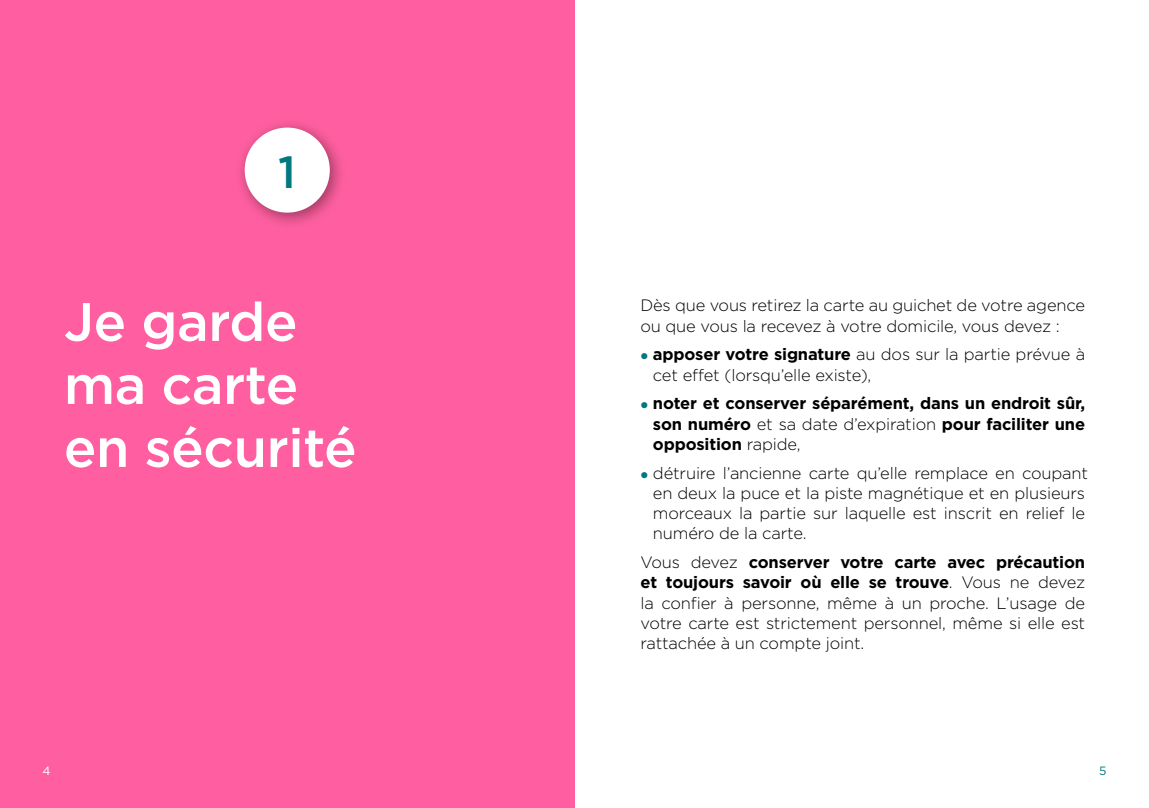
<style>
.page{position:relative;width:1149px;height:808px;background:#fff}
.page>*{position:absolute;margin:0;border:0;box-sizing:border-box;transform-origin:0 0}
.H1_-_chapitres{font:500 54px/63px "Gotham";letter-spacing:-.01em;color:#fff}
.H1_-_chapitres-2{font:500 45px "Gotham";color:#007881}
.Texte_puce{font:300 16.5px/20.2px "Gotham";letter-spacing:-.01em;color:#000}
.Texte_puce-2{font:700 16.5px/20.2px "Gotham";letter-spacing:-.01em;color:#000;text-align:justify}
.t1{font:12px "Gotham";color:#fff}
.t2{font:12px "Gotham";color:#007881}
.s1{color:#007881}
.s2{font-weight:700}
.s3{font-weight:300}
</style>
<div class="page">
<div style="left:0;top:0;width:574px;height:808px;background:#ff5fa0"></div>
<div style="left:233px;top:116px;width:114px;height:114px;background:#000;opacity:.4"></div>
<div style="left:244px;top:128px;width:86px;height:85px;background:#fff;border-radius:50%"></div>
<h1 class="H1_-_chapitres-2" style="left:278px;top:143px;width:19px">1</h1>
<h1 class="H1_-_chapitres" style="left:64px;top:290px;width:294px">Je garde ma carte en sécurité</h1>
<p class="Texte_puce" style="left:640px;top:295px;width:446px">Dès que vous retirez la carte au guichet de votre agence ou que vous la recevez à votre domicile, vous devez :</p>
<p class="Texte_puce" style="left:652px;top:344px;width:433px;text-indent:-13px"><span class="s1">●</span> <span class="s2">apposer votre signature</span> au dos sur la partie prévue à cet effet (lorsqu’elle existe),</p>
<p class="Texte_puce-2" style="left:652px;top:393px;width:433px;text-indent:-13px"><span class="s1">●</span> noter et conserver séparément, dans un endroit sûr, son numéro <span class="s3">et sa date d’expiration</span> pour faciliter une opposition <span class="s3">rapide,</span></p>
<p class="Texte_puce" style="left:652px;top:462px;width:436px;text-indent:-13px"><span class="s1">●</span> détruire l’ancienne carte qu’elle remplace en coupant en deux la puce et la piste magnétique et en plusieurs morceaux la partie sur laquelle est inscrit en relief le numéro de la carte.</p>
<p class="Texte_puce" style="left:640px;top:552px;width:446px;text-align:justify">Vous devez <span class="s2">conserver votre carte avec précaution et toujours savoir où elle se trouve</span>. Vous ne devez la confier à personne, même à un proche. L’usage de votre carte est strictement personnel, même si elle est rattachée à un compte joint.</p>
<p class="t1" style="left:43px;top:763px;width:10px">4</p>
<p class="t2" style="left:1098px;top:763px;width:9px">5</p>
</div>
